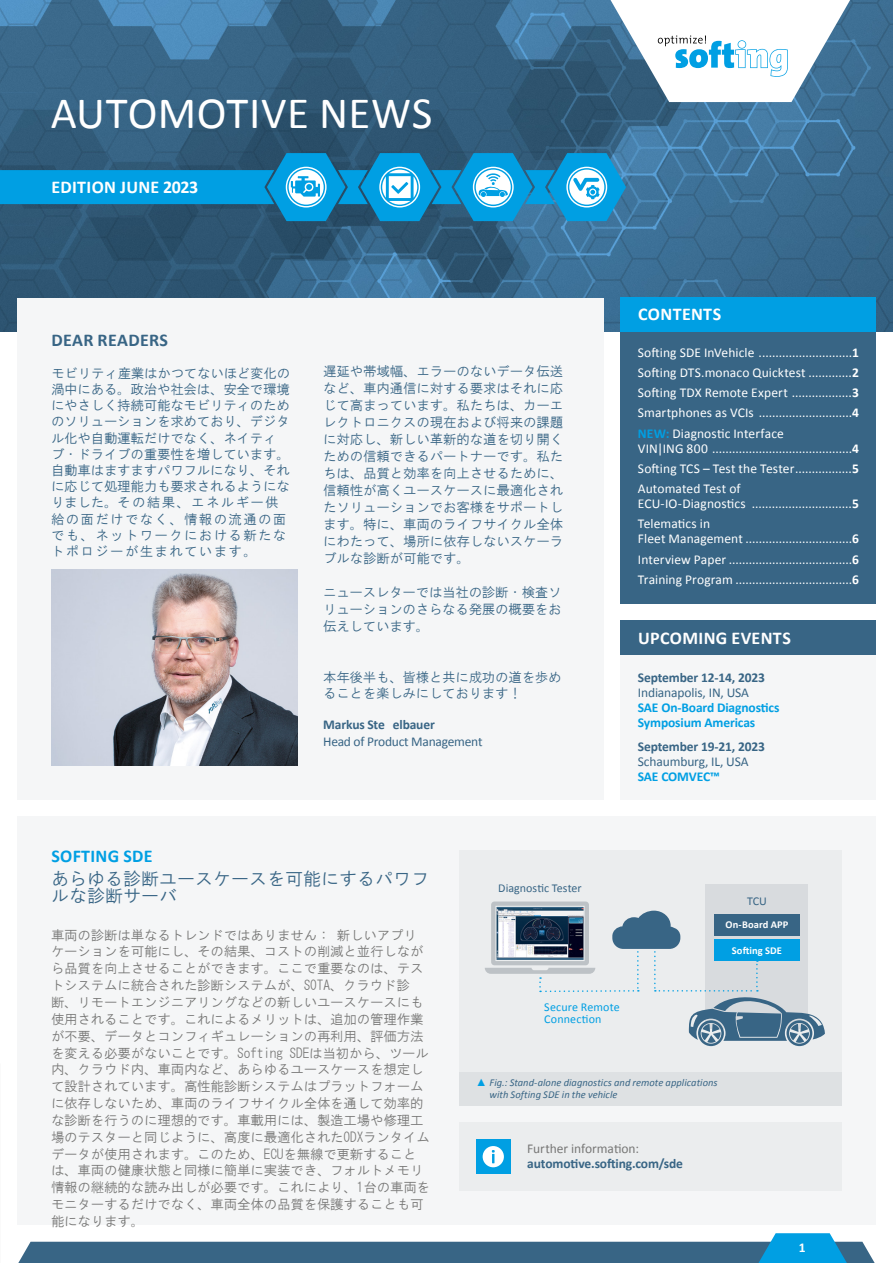
<style>
.page{position:relative;width:893px;height:1263px;background:#fff}
.page>*{position:absolute;margin:0;border:0;box-sizing:border-box;transform-origin:0 0}
.t1{font:45px "Calibri";letter-spacing:.01em;color:#fff}
.t2{font:700 18px "Calibri";letter-spacing:.02em;color:#fff}
.t3{font:18px/17px "HG Gothic M";color:#386585}
.t4{font:700 18px "Calibri";letter-spacing:.02em;color:#386585}
.t5{font:700 18px "Calibri";letter-spacing:.02em;color:#009fe3}
.t6{font:13.5px/20.2px "Calibri";letter-spacing:.005em;color:#fff;text-align:justify}
.t7{font:13.5px/16.8px "HG Gothic M";letter-spacing:-.015em;color:#777776}
.t8{font:13.5px/17px "HGS Gothic M";letter-spacing:-.02em;color:#386585;text-align:justify}
.t9{font:700 13.5px "Calibri";letter-spacing:-.01em;color:#386585}
.t10{font:13.5px "Calibri";letter-spacing:-.01em;color:#386585}
.t11{font:700 13.5px/15px "Calibri";letter-spacing:-.01em;color:#009fe3}
.t12{font:13.5px "Calibri";letter-spacing:-.005em;color:#777776}
.t13{font:700 13.5px "Calibri";color:#fff}
.t14{font:12px/12px "Calibri";letter-spacing:.01em;color:#009fe3}
.t15{font:12px "Calibri";color:#386585}
.t16{font:italic 10.5px/12px "Calibri";letter-spacing:.005em;color:#386585}
.t17{font:700 10.5px "Calibri";letter-spacing:.01em;color:#fff}
.s1{font-weight:700}
.s2{font-weight:700;color:#009fe3}
.s3{font-family:"Arial";color:#009fe3}
</style>
<div class="page">
<img style="left:0;top:0;width:893px;height:332px">
<svg style="left:610px;top:0;width:240px;height:102px"></svg>
<div style="left:17px;top:816px;width:859px;height:409px;background:#f5f6f7"></div>
<div style="left:17px;top:298px;width:587px;height:501px;background:#f5f6f7"></div>
<div style="left:621px;top:332px;width:255px;height:272px;background:#386585"></div>
<div style="left:621px;top:298px;width:255px;height:34px;background:#009fe3"></div>
<img style="left:51px;top:570px;width:247px;height:195px">
<div style="left:621px;top:621px;width:255px;height:34px;background:#386585"></div>
<div style="left:621px;top:655px;width:255px;height:144px;background:#f5f6f7"></div>
<svg style="left:18px;top:1233px;width:857px;height:30px"></svg>
<div style="left:459px;top:1123px;width:383px;height:68px;background:#ebedee"></div>
<div style="left:476px;top:1140px;width:34px;height:34px;background:#009fe3"></div>
<div style="left:483px;top:1146px;width:21px;height:21px;background:#fff;border-radius:50%"></div>
<svg style="left:492px;top:1150px;width:3px;height:13px"></svg>
<svg style="left:0;top:153px;width:626px;height:68px;background:#258dbe"></svg>
<div style="left:459px;top:1071px;width:383px;height:35px;background:#dee1e3"></div>
<div style="left:459px;top:850px;width:383px;height:221px;background:#ebedee"></div>
<div style="left:491px;top:901px;width:98px;height:64px;background:#bdc2c6;border-radius:3px"></div>
<div style="left:706px;top:884px;width:102px;height:145px;background:#d8dbde"></div>
<svg style="left:485px;top:905px;width:340px;height:141px"></svg>
<h1 class="t1" style="left:51px;top:81px;width:383px">AUTOMOTIVE NEWS</h1>
<h2 class="t2" style="left:51px;top:174px;width:148px">EDITION JUNE 2023</h2>
<h2 class="t4" style="left:51px;top:327px;width:118px">DEAR READERS</h2>
<p class="t8" style="left:51px;top:365px;width:241px;line-height:16.2px;text-align:left">モビリティ産業はかつてないほど変化の渦中にある。政治や社会は、安全で環境にやさしく持続可能なモビリティのためのソリューションを求めており、デジタル化や自動運転だけでなく、ネイティブ・ドライブの重要性を増しています。自動車はますますパワフルになり、それに応じて処理能力も要求されるようになりました。その結果、エネルギー供給の面だけでなく、情報の流通の面でも、ネットワークにおける新たなトポロジーが生まれています。</p>
<p class="t8" style="left:323px;top:362px;width:242px">遅延や帯域幅、エラーのないデータ伝送など、車内通信に対する要求はそれに応じて高まっています。私たちは、カーエレクトロニクスの現在および将来の課題に対応し、新しい革新的な道を切り開くための信頼できるパートナーです。私たちは、品質と効率を向上させるために、信頼性が高くユースケースに最適化されたソリューションでお客様をサポートします。特に、車両のライフサイクル全体にわたって、場所に依存しないスケーラブルな診断が可能です。</p>
<p class="t8" style="left:323px;top:583px;width:240px">ニュースレターでは当社の診断・検査ソリューションのさらなる発展の概要をお伝えしています。</p>
<p class="t8" style="left:323px;top:669px;width:240px;line-height:16.2px">本年後半も、皆様と共に成功の道を歩めることを楽しみにしております！</p>
<p class="t9" style="left:323px;top:715px;width:113px">Markus Ste elbauer</p>
<p class="t10" style="left:323px;top:732px;width:161px">Head of Product Management</p>
<h2 class="t2" style="left:638px;top:302px;width:85px">CONTENTS</h2>
<p class="t6" style="left:638px;top:342px;width:223px">Softing SDE InVehicle ............................<span class="s1">1<br></span>Softing DTS.monaco Quicktest .............<span class="s1">2<br></span>Softing TDX Remote Expert ..................<span class="s1">3<br></span>Smartphones as VCIs ............................<span class="s1">4<br></span><span class="s2">NEW:</span> Diagnostic Interface</p>
<p class="t6" style="left:638px;top:438px;width:223px">VIN|ING 800 ..........................................<span class="s1">4<br></span>Softing TCS – Test the Tester.................<span class="s1">5<br></span>Automated Test of</p>
<p class="t6" style="left:638px;top:493px;width:223px">ECU-IO-Diagnostics ..............................<span class="s1">5<br></span>Telematics in</p>
<p class="t6" style="left:638px;top:528px;width:223px">Fleet Management ................................<span class="s1">6<br></span>Interview Paper .....................................<span class="s1">6<br></span>Training Program ...................................<span class="s1">6</span></p>
<h2 class="t2" style="left:638px;top:625px;width:154px">UPCOMING EVENTS</h2>
<p class="t9" style="left:638px;top:668px;width:129px">September 12-14, 2023</p>
<p class="t10" style="left:638px;top:683px;width:113px">Indianapolis, IN, USA</p>
<p class="t11" style="left:638px;top:699px;width:143px">SAE On-Board Diagnostics<br>Symposium Americas</p>
<p class="t9" style="left:638px;top:736px;width:129px">September 19-21, 2023</p>
<p class="t10" style="left:638px;top:752px;width:112px">Schaumburg, IL, USA</p>
<p class="t11" style="left:638px;top:768px;width:83px">SAE COMVEC™</p>
<h2 class="t5" style="left:51px;top:843px;width:103px">SOFTING SDE</h2>
<h2 class="t3" style="left:51px;top:870px;width:379px">あらゆる診断ユースケースを可能にするパワフルな診断サーバ</h2>
<p class="t7" style="left:51px;top:926px;width:381px">車両の診断は単なるトレンドではありません： 新しいアプリケーションを可能にし、その結果、コストの削減と並行しながら品質を向上させることができます。ここで重要なのは、テストシステムに統合された診断システムが、SOTA、クラウド診<br>断、リモートエンジニアリングなどの新しいユースケースにも使用されることです。これによるメリットは、追加の管理作業が不要、データとコンフィギュレーションの再利用、評価方法を変える必要がないことです。Softing SDEは当初から、ツール内、クラウド内、車両内など、あらゆるユースケースを想定して設計されています。高性能診断システムはプラットフォームに依存しないため、車両のライフサイクル全体を通して効率的な診断を行うのに理想的です。車載用には、製造工場や修理工場のテスターと同じように、高度に最適化されたODXランタイムデータが使用されます。このため、ECUを無線で更新することは、車両の健康状態と同様に簡単に実装でき、フォルトメモリ情報の継続的な読み出しが必要です。これにより、1台の車両をモニターするだけでなく、車両全体の品質を保護することも可能になります。</p>
<p class="t15" style="left:498px;top:880px;width:85px">Diagnostic Tester</p>
<p class="t14" style="left:544px;top:1001px;width:77px">Secure Remote<br>Connection</p>
<p class="t15" style="left:747px;top:893px;width:21px">TCU</p>
<p class="t17" style="left:725px;top:917px;width:64px">On-Board APP</p>
<p class="t17" style="left:732px;top:943px;width:52px">Softing SDE</p>
<p class="t16" style="left:490px;top:1076px;width:230px;text-indent:-13px"><span class="s3">▲</span> Fig.: Stand-alone diagnostics and remote applications with Softing SDE in the vehicle</p>
<p class="t12" style="left:527px;top:1139px;width:113px">Further information:</p>
<p class="t9" style="left:527px;top:1154px;width:157px">automotive.softing.com/sde</p>
<p class="t13" style="left:799px;top:1238px;width:8px">1</p>
</div>
